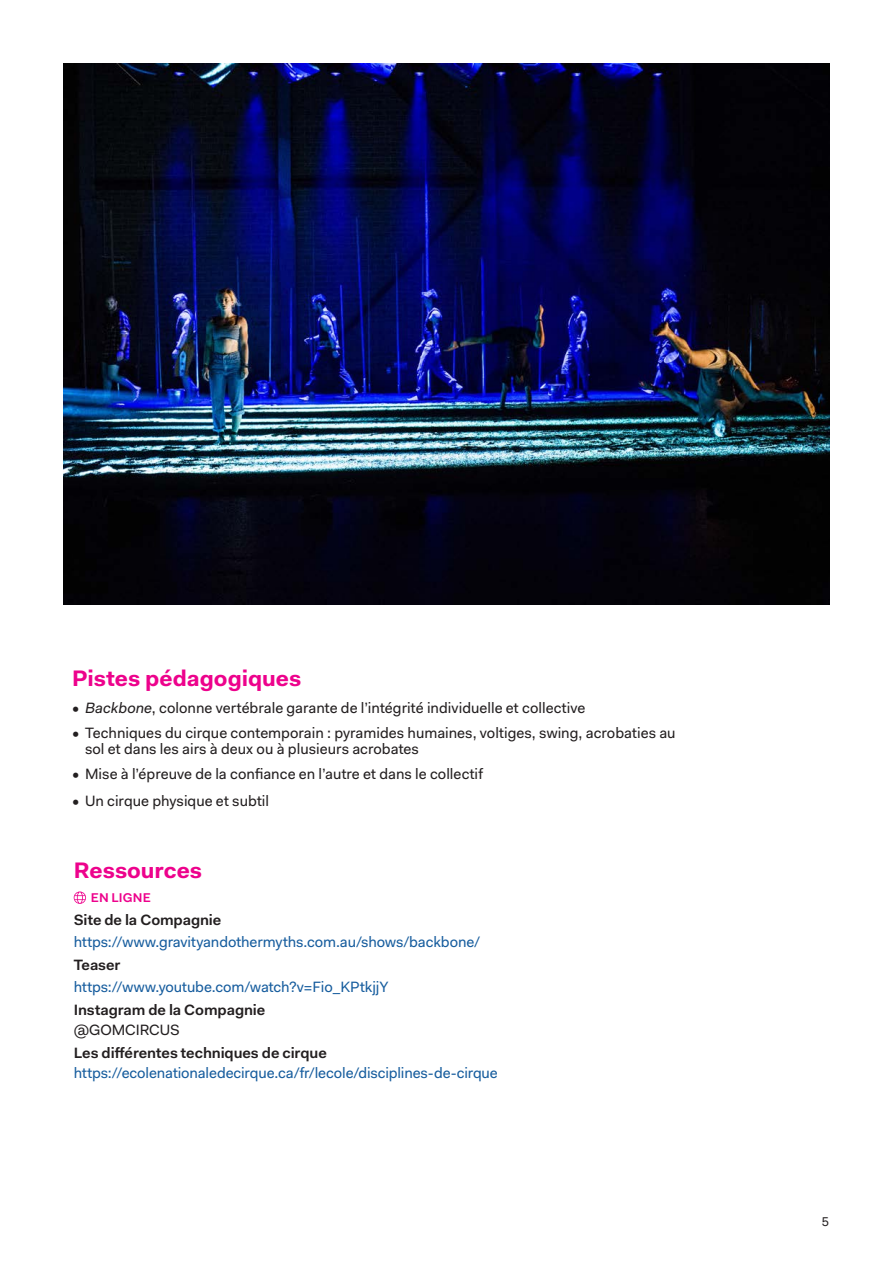
<style>
.page{position:relative;width:893px;height:1263px;background:#fff}
.page>*{position:absolute;margin:0;border:0;box-sizing:border-box;transform-origin:0 0}
.Heading_3{font:700 22.5px "Fakt Pro";color:#ed028c}
.Ressources_Normal_li{font:15px/15.8px "Fakt Pro";letter-spacing:.005em;color:#231f20}
.Ressources_Normal_li-2{font:15px "Fakt Pro";letter-spacing:-.005em;color:#175d9e}
.Ressources_Normal{font:600 15px "Fakt Pro";letter-spacing:-.005em;color:#231f20}
.Ressources_Normal-2{font:15px "Fakt Pro";letter-spacing:-.005em;color:#175d9e}
.En_ligne___Lire___Re{font:600 12.75px "Fakt Pro";letter-spacing:.015em;color:#ed028c}
.Heading_1{font:12.75px "Fakt Pro";color:#231f20}
.s1{font-style:italic}
</style>
<div class="page">
<svg style="left:74px;top:891px;width:12px;height:13px"></svg>
<img style="left:64px;top:64px;width:765px;height:541px">
<p class="Heading_3" style="left:72px;top:663px;width:230px">Pistes pédagogiques</p>
<p class="Ressources_Normal_li" style="left:72px;top:700px;width:514px"><span class="s1">• Backbone</span>, colonne vertébrale garante de l’intégrité individuelle et collective</p>
<p class="Ressources_Normal_li" style="left:85px;top:725px;width:592px;text-indent:-13px">• Techniques du cirque contemporain : pyramides humaines, voltiges, swing, acrobaties au sol et dans les airs à deux ou à plusieurs acrobates</p>
<p class="Ressources_Normal_li" style="left:72px;top:765px;width:412px">• Mise à l’épreuve de la confiance en l’autre et dans le collectif</p>
<p class="Ressources_Normal_li" style="left:72px;top:792px;width:198px">• Un cirque physique et subtil</p>
<p class="Heading_3" style="left:74px;top:855px;width:130px">Ressources</p>
<p class="En_ligne___Lire___Re" style="left:91px;top:889px;width:62px">EN LIGNE</p>
<p class="Ressources_Normal" style="left:74px;top:910px;width:149px">Site de la Compagnie</p>
<p class="Ressources_Normal_li-2" style="left:74px;top:932px;width:408px">https://www.gravityandothermyths.com.au/shows/backbone/</p>
<p class="Ressources_Normal" style="left:74px;top:955px;width:48px">Teaser</p>
<p class="Ressources_Normal-2" style="left:74px;top:977px;width:316px">https://www.youtube.com/watch?v=Fio_KPtkjjY</p>
<p class="Ressources_Normal" style="left:74px;top:1000px;width:193px">Instagram de la Compagnie</p>
<p class="Ressources_Normal_li" style="left:74px;top:1022px;width:108px">@GOMCIRCUS</p>
<p class="Ressources_Normal" style="left:74px;top:1042px;width:255px">Les différentes techniques de cirque</p>
<p class="Ressources_Normal_li-2" style="left:74px;top:1063px;width:426px">https://ecolenationaledecirque.ca/fr/lecole/disciplines-de-cirque</p>
<p class="Heading_1" style="left:822px;top:1213px;width:9px">5</p>
</div>
